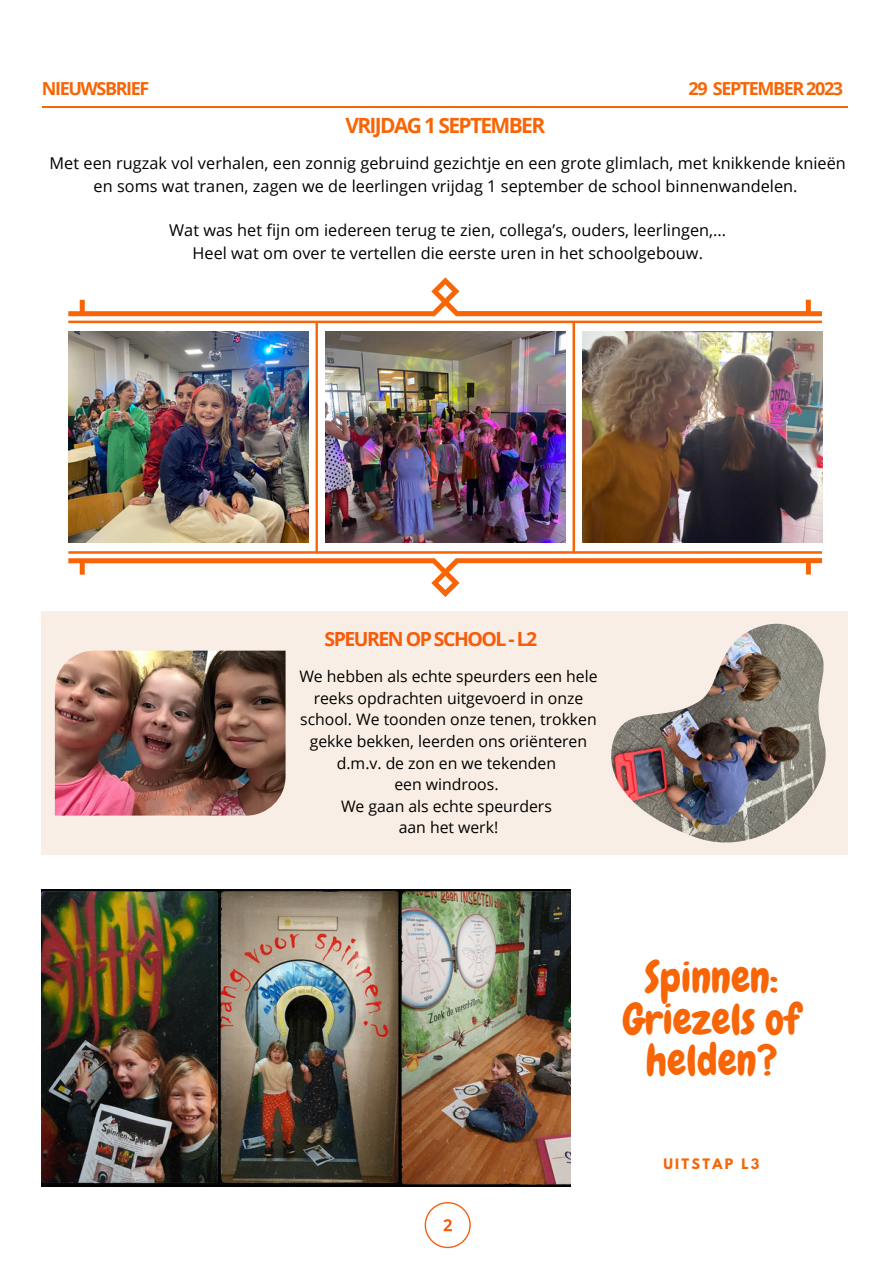
<style>
.page{position:relative;width:893px;height:1264px;background:#fff}
.page>*{position:absolute;margin:0;border:0;box-sizing:border-box;transform-origin:0 0}
.t1{font:42.6px "Chewy";color:#f76507}
.t2{font:700 21px "Open Sans";letter-spacing:-.08em;color:#f76507}
.t3{font:700 19.5px "Open Sans";letter-spacing:-.075em;color:#f55d0d}
.t4{font:700 18px "Open Sans";letter-spacing:-.075em;color:#f76507}
.t5{font:16.2px/22.4px "Open Sans";letter-spacing:.005em;color:#000;text-align:center}
.t6{font:15.75px/21.6px "Open Sans";color:#000;text-align:center}
.t7{font:700 12.75px "League Spartan";letter-spacing:.18em;color:#f76507}
</style>
<div class="page">
<div style="left:41px;top:611px;width:807px;height:243px;background:#f9eee5"></div>
<hr style="left:42px;top:106px;width:805px;height:1px;background:#f76507">
<svg style="left:68px;top:277px;width:754px;height:320px"></svg>
<img style="left:68px;top:332px;width:240px;height:210px">
<img style="left:325px;top:332px;width:240px;height:210px">
<img style="left:582px;top:332px;width:240px;height:210px">
<img style="left:611px;top:623px;width:214px;height:219px">
<img style="left:55px;top:650px;width:230px;height:165px">
<svg style="left:424px;top:1202px;width:46px;height:46px"></svg>
<img style="left:41px;top:889px;width:529px;height:297px">
<p class="t4" style="left:42px;top:76px;width:109px">NIEUWSBRIEF</p>
<p class="t4" style="left:688px;top:76px;width:156px">29 SEPTEMBER 2023</p>
<p class="t2" style="left:345px;top:111px;width:201px">VRIJDAG 1 SEPTEMBER</p>
<p class="t5" style="left:50px;top:152px;width:797px">Met een rugzak vol verhalen, een zonnig gebruind gezichtje en een grote glimlach, met knikkende knieën en soms wat tranen, zagen we de leerlingen vrijdag 1 september de school binnenwandelen.</p>
<p class="t5" style="left:169px;top:219px;width:558px">Wat was het fijn om iedereen terug te zien, collega’s, ouders, leerlingen,...</p>
<p class="t5" style="left:192px;top:241px;width:512px">Heel wat om over te vertellen die eerste uren in het schoolgebouw.</p>
<p class="t3" style="left:324px;top:625px;width:214px">SPEUREN OP SCHOOL - L2</p>
<p class="t6" style="left:299px;top:665px;width:300px">We hebben als echte speurders een hele reeks opdrachten uitgevoerd in onze school. We toonden onze tenen, trokken gekke bekken, leerden ons oriënteren d.m.v. de zon en we tekenden</p>
<p class="t6" style="left:394px;top:773px;width:106px">een windroos.</p>
<p class="t6" style="left:341px;top:794px;width:212px">We gaan als echte speurders</p>
<p class="t6" style="left:399px;top:816px;width:101px">aan het werk!</p>
<p class="t1" style="left:644px;top:950px;width:135px">Spinnen:</p>
<p class="t1" style="left:622px;top:992px;width:179px">Griezels of</p>
<p class="t1" style="left:645px;top:1033px;width:134px">helden?</p>
<p class="t7" style="left:663px;top:1157px;width:98px">UITSTAP L3</p>
</div>
